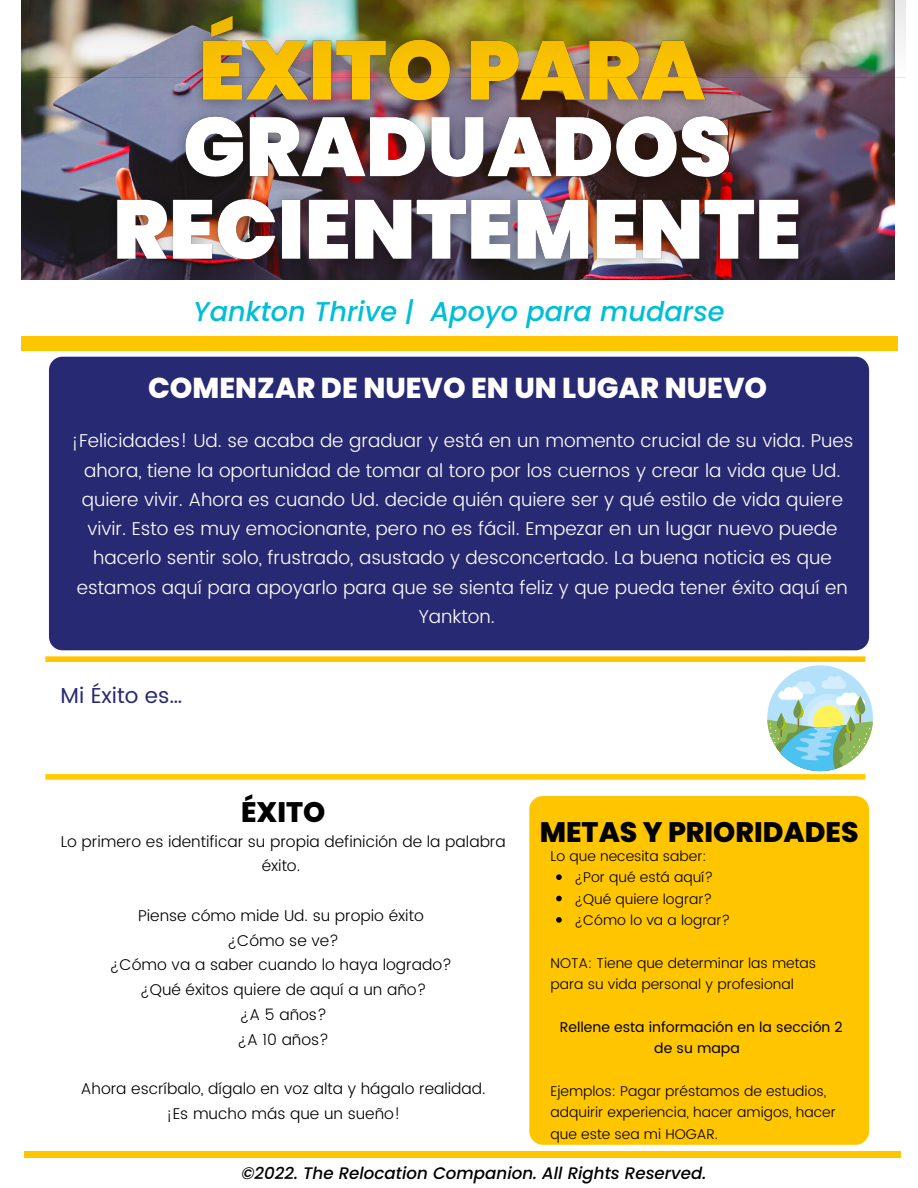
<style>
.page{position:relative;width:918px;height:1188px;background:#fff}
.page>*{position:absolute;margin:0;border:0;box-sizing:border-box;transform-origin:0 0}
.t1{font:800 28.8px "Poppins";color:#fff}
.t2{font:800 28.2px "Poppins";color:#000}
.t3{font:italic 500 27.15px "Poppins";color:#00bed6}
.t4{font:21.6px "Poppins";color:#282973}
.t5{font:300 18.6px/29.2px "Poppins";color:#fff;text-align:center}
.t6{font:italic 500 16.65px "Poppins";color:#000}
.t7{font:300 15.6px/24.8px "Poppins";color:#000;text-align:center}
.t8{font:300 14.1px/21.3px "Poppins";color:#000}
.t9{font:14.1px/21.3px "Poppins";color:#000;text-align:center}
</style>
<div class="page">
<div style="left:49px;top:357px;width:820px;height:293px;background:#282973;border-radius:13px"></div>
<div style="left:529px;top:796px;width:340px;height:349px;background:#ffc600;border-radius:13px"></div>
<svg style="left:556px;top:874px;width:6px;height:6px"></svg>
<svg style="left:556px;top:896px;width:6px;height:5px"></svg>
<svg style="left:556px;top:917px;width:6px;height:6px"></svg>
<svg style="left:767px;top:665px;width:106px;height:106px"></svg>
<div style="left:45px;top:656px;width:820px;height:6px;background:#ffc600"></div>
<div style="left:45px;top:774px;width:820px;height:6px;background:#ffcc01"></div>
<img style="left:21px;top:0;width:873px;height:279px">
<img style="left:29px;top:0;width:877px;height:78px">
<div style="left:21px;top:336px;width:876px;height:15px;background:#ffc600"></div>
<div style="left:24px;top:1151px;width:877px;height:7px;background:#ffc600"></div>
<img style="left:93px;top:70px;width:729px;height:210px">
<h3 class="t3" style="left:193px;top:293px;width:533px">Yankton Thrive | Apoyo para mudarse</h3>
<h1 class="t1" style="left:148px;top:368px;width:620px">COMENZAR DE NUEVO EN UN LUGAR NUEVO</h1>
<p class="t5" style="left:71px;top:426px;width:784px">¡Felicidades! Ud. se acaba de graduar y está en un momento crucial de su vida. Pues ahora, tiene la oportunidad de tomar al toro por los cuernos y crear la vida que Ud. quiere vivir. Ahora es cuando Ud. decide quién quiere ser y qué estilo de vida quiere vivir. Esto es muy emocionante, pero no es fácil. Empezar en un lugar nuevo puede hacerlo sentir solo, frustrado, asustado y desconcertado. La buena noticia es que estamos aquí para apoyarlo para que se sienta feliz y que pueda tener éxito aquí en Yankton.</p>
<p class="t4" style="left:61px;top:683px;width:123px">Mi Éxito es…</p>
<h2 class="t2" style="left:241px;top:792px;width:86px">ÉXITO</h2>
<p class="t7" style="left:61px;top:829px;width:447px">Lo primero es identificar su propia definición de la palabra éxito.</p>
<p class="t7" style="left:110px;top:903px;width:343px">Piense cómo mide Ud. su propio éxito ¿Cómo se ve?<br>¿Cómo va a saber cuando lo haya logrado? ¿Qué éxitos quiere de aquí a un año?<br>¿A 5 años?<br>¿A 10 años?</p>
<p class="t7" style="left:81px;top:1076px;width:406px">Ahora escríbalo, dígalo en voz alta y hágalo realidad. ¡Es mucho más que un sueño!</p>
<h2 class="t2" style="left:540px;top:812px;width:320px">METAS Y PRIORIDADES</h2>
<p class="t8" style="left:551px;top:845px;width:158px">Lo que necesita saber:</p>
<p class="t8" style="left:574px;top:867px;width:157px">¿Por qué está aquí? ¿Qué quiere lograr? ¿Cómo lo va a lograr?</p>
<p class="t8" style="left:551px;top:952px;width:267px">NOTA: Tiene que determinar las metas para su vida personal y profesional</p>
<p class="t9" style="left:560px;top:1016px;width:285px">Rellene esta información en la sección 2 de su mapa</p>
<p class="t8" style="left:551px;top:1080px;width:287px">Ejemplos: Pagar préstamos de estudios, adquirir experiencia, hacer amigos, hacer que este sea mi HOGAR.</p>
<p class="t6" style="left:241px;top:1161px;width:467px">©2022. The Relocation Companion. All Rights Reserved.</p>
</div>
